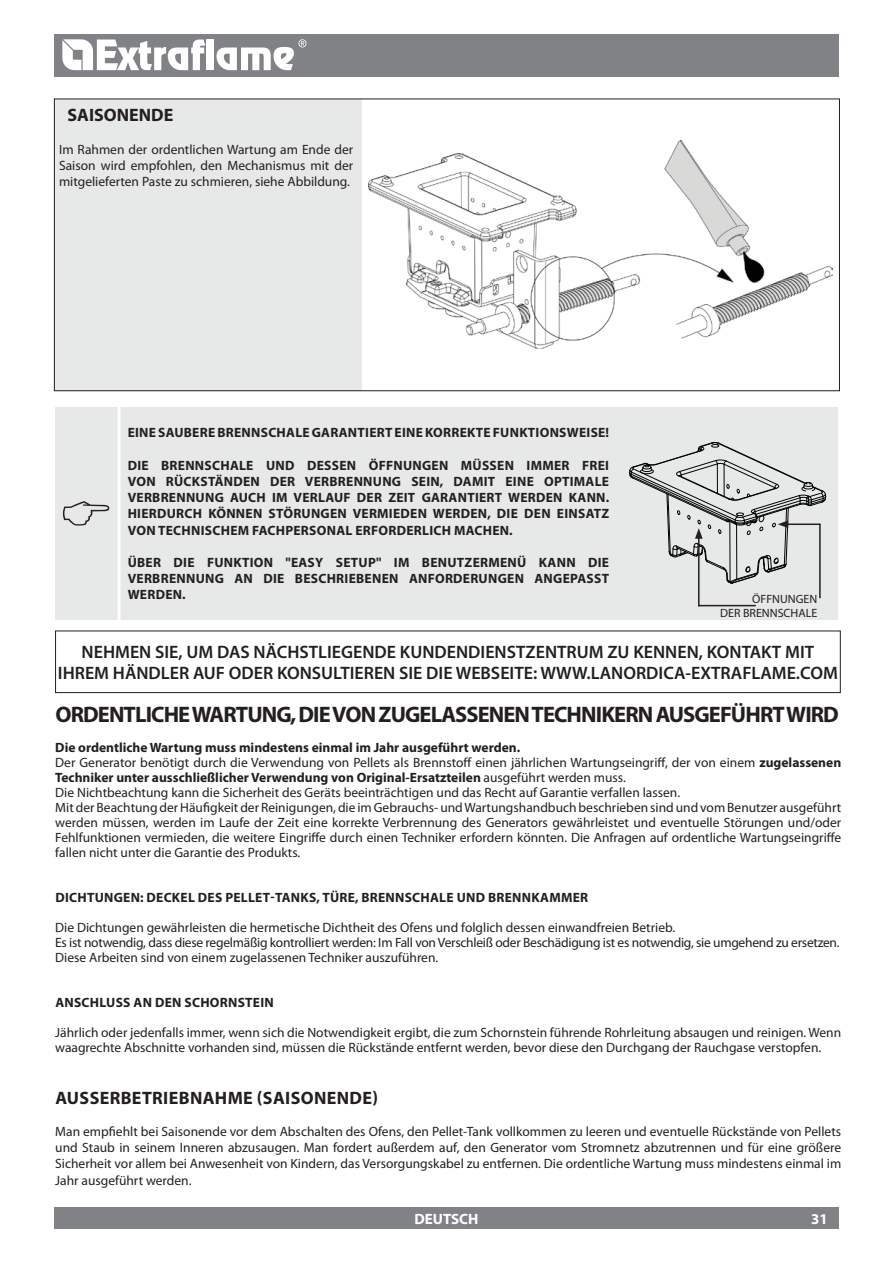
<style>
.page{position:relative;width:893px;height:1263px;background:#fff}
.page>*{position:absolute;margin:0;border:0;box-sizing:border-box;transform-origin:0 0}
.t1{font:700 22.5px "Myriad Pro";letter-spacing:-.04em;color:#231f20}
.t2{font:600 18px/21.6px "Myriad Pro";color:#231f20;text-align:center}
.t3{font:700 18px "Myriad Pro";letter-spacing:.02em;color:#231f20}
.t4{font:700 15px "Myriad Pro";color:#fff}
.t5{font:13.5px/15px "Myriad Pro";color:#231f20}
.t6{font:700 13.5px/16.2px "Myriad Pro";letter-spacing:.02em;color:#231f20}
.t7{font:12px/14.4px "Myriad Pro";color:#231f20;text-align:right}
.s1{font-weight:700}
</style>
<div class="page">
<div style="left:54px;top:34px;width:785px;height:43px;background:#808285"></div>
<svg style="left:62px;top:39px;width:143px;height:31px"></svg>
<div style="left:207px;top:40px;width:7px;height:30px;background:#fff"></div>
<svg style="left:216px;top:39px;width:90px;height:31px"></svg>
<div style="left:54px;top:1208px;width:785px;height:21px;background:#808285"></div>
<div style="left:55px;top:407px;width:782px;height:213px;background:#e7e8e8"></div>
<hr style="left:118px;top:407px;width:3px;height:213px;background:#fff">
<hr style="left:698px;top:605px;width:58px;height:1px;background:#231f20">
<hr style="left:698px;top:536px;width:1px;height:70px;background:#231f20">
<svg style="left:629px;top:442px;width:197px;height:142px"></svg>
<hr style="left:819px;top:524px;width:2px;height:74px;background:#231f20">
<div style="left:55px;top:631px;width:785px;height:62px;border:1px solid #231f20"></div>
<div style="left:55px;top:99px;width:307px;height:291px;background:#e7e8e8"></div>
<img style="left:369px;top:141px;width:463px;height:208px">
<h2 class="t3" style="left:68px;top:103px;width:12px">SAISONENDE</h2>
<p class="t5" style="left:59px;top:141px;width:296px;line-height:16.2px;text-align:justify">Im Rahmen der ordentlichen Wartung am Ende der Saison wird empfohlen, den Mechanismus mit der mitgelieferten Paste zu schmieren, siehe Abbildung.</p>
<p class="t6" style="left:128px;top:424px;width:483px">EINE SAUBERE BRENNSCHALE GARANTIERT EINE KORREKTE FUNKTIONSWEISE!</p>
<p class="t6" style="left:128px;top:457px;width:483px">DIE BRENNSCHALE UND DESSEN ÖFFNUNGEN MÜSSEN IMMER FREI<br>VON RÜCKSTÄNDEN DER VERBR</p>
<p class="t6" style="left:346px;top:473px;width:264px">ENNUNG SEIN, DAMIT EINE OPTIMALE</p>
<p class="t6" style="left:128px;top:489px;width:483px;text-align:justify;text-indent:41px">ENNUNG AUCH IM VERLAUF DER ZEIT GARANTIERT WERDEN KANN.<br>HIERDURCH KÖNNEN STÖRUNGEN VERMIEDEN WERDEN, DIE DEN EINSATZ VON TECHNISCHEM FACHPERSONAL ERFORDERLICH MACHEN.</p>
<p class="t6" style="left:128px;top:554px;width:483px">ÜBER DIE FUNKTION "EASY SETUP'' IM BENUTZERMENÜ KANN DIE<br>VERBR</p>
<p class="t6" style="left:128px;top:489px;width:26px">VERBR</p>
<p class="t6" style="left:128px;top:570px;width:483px;text-indent:41px">ENNUNG AN DIE BESCHRIEBENEN ANFORDERUNGEN ANGEPASST<br>WERDEN.</p>
<p class="t7" style="left:720px;top:591px;width:99px">ÖFFNUNGEN<br>DER BRENNSCHALE</p>
<h2 class="t2" style="left:58px;top:640px;width:781px">NEHMEN SIE, UM DAS NÄCHSTLIEGENDE KUNDENDIENSTZENTRUM ZU KENNEN, KONTAKT MIT<br>IHREM HÄNDLER AUF ODER KONSULTIEREN SIE DIE WEBSEITE: WWW.LANORDICA-EXTRAFLAME.COM</h2>
<h1 class="t1" style="left:55px;top:700px;width:785px">ORDENTLICHE WARTUNG, DIE VON ZUGELASSENEN TECHNIKERN AUSGEFÜHRT WIRD</h1>
<p class="t5" style="left:55px;top:740px;width:787px"><span class="s1">DIE ORDENTLICHE WARTUNG MUSS MINDESTENS EINMAL IM JAHR AUSGEFÜHRT WERDEN.<br></span>Der Generator benötigt durch die Verwendung von Pellets als Brennstoff einen jährlichen Wartungseingriff, der von einem <span class="s1">ZUGELASSENEN TECHNIKER UNTER AUSSCHLIEßLICHER VERWENDUNG VON ORIGINAL-ERSATZTEILEN</span> ausgeführt werden muss.<br>Die Nichtbeachtung kann die Sicherheit des Geräts beeinträchtigen und das Recht auf Garantie verfallen lassen.<br>Mit der Beachtung der Häufigkeit der Reinigungen, die im Gebrauchs- und Wartungshandbuch beschrieben sind und vom Benutzer ausgeführt werden müssen, werden im Laufe der Zeit eine korrekte Verbrennung des Generators gewährleistet und eventuelle Störungen und/oder Fehlfunktionen vermieden, die weitere Eingriffe durch einen Techniker erfordern könnten. Die Anfragen auf ordentliche Wartungseingriffe fallen nicht unter die Garantie des Produkts.</p>
<p class="t6" style="left:55px;top:889px;width:531px">DICHTUNGEN: DECKEL DES PELLET-TANKS, TÜRE, BRENNSCHALE UND BRENNKAMMER</p>
<p class="t5" style="left:55px;top:920px;width:786px">Die Dichtungen gewährleisten die hermetische Dichtheit des Ofens und folglich dessen einwandfreien Betrieb.<br>Es ist notwendig, dass diese regelmäßig kontrolliert werden: Im Fall von Verschleiß oder Beschädigung ist es notwendig, sie umgehend zu ersetzen.<br>Diese Arbeiten sind von einem zugelassenen Techniker auszuführen.</p>
<p class="t6" style="left:55px;top:994px;width:220px">ANSCHLUSS AN DEN SCHORNSTEIN</p>
<p class="t5" style="left:55px;top:1025px;width:787px">Jährlich oder jedenfalls immer, wenn sich die Notwendigkeit ergibt, die zum Schornstein führende Rohrleitung absaugen und reinigen. Wenn waagrechte Abschnitte vorhanden sind, müssen die Rückstände entfernt werden, bevor diese den Durchgang der Rauchgase verstopfen.</p>
<h2 class="t3" style="left:55px;top:1086px;width:324px">AUSSERBETRIEBNAHME (SAISONENDE)</h2>
<p class="t5" style="left:55px;top:1123px;width:787px;line-height:16.2px;text-align:justify">Man empfiehlt bei Saisonende vor dem Abschalten des Ofens, den Pellet-Tank vollkommen zu leeren und eventuelle Rückstände von Pellets und Staub in seinem Inneren abzusaugen. Man fordert außerdem auf, den Generator vom Stromnetz abzutrennen und für eine größere Sicherheit vor allem bei Anwesenheit von Kindern, das Versorgungskabel zu entfernen. Die ordentliche Wartung muss mindestens einmal im Jahr ausgeführt werden.</p>
<p class="t4" style="left:414px;top:1209px;width:66px">DEUTSCH</p>
<p class="t4" style="left:811px;top:1209px;width:18px">31</p>
</div>
